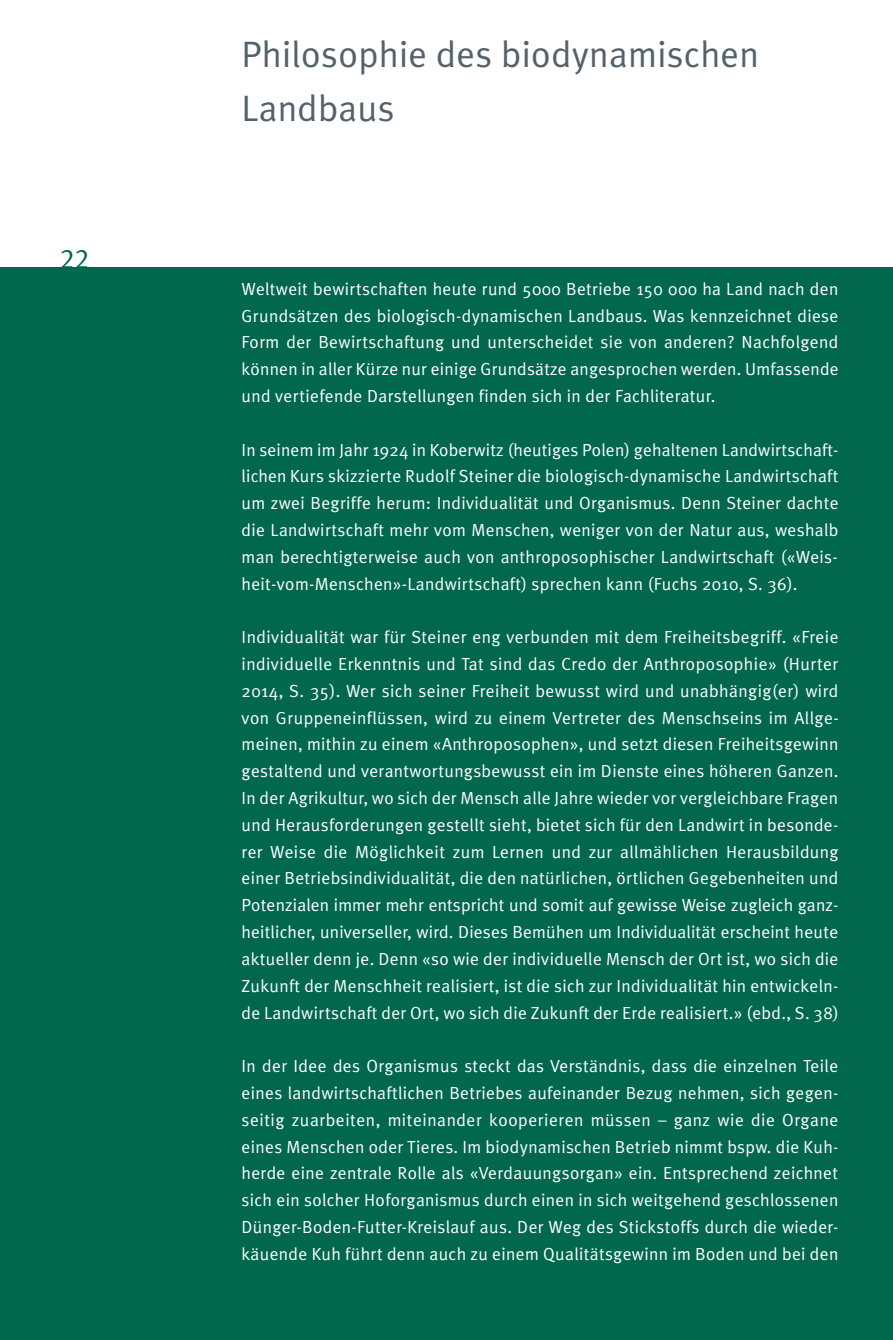
<style>
.page{position:relative;width:893px;height:1340px;background:#fff}
.page>*{position:absolute;margin:0;border:0;box-sizing:border-box;transform-origin:0 0}
.t1{font:36.75px/53.6px "Meta Plus Normal";letter-spacing:.01em;color:#54616a}
.t2{font:27.12px "Meta Plus LF";color:#01674d}
.t3{font:17.5px/26.8px "Meta Plus Normal";letter-spacing:.02em;color:#fff;text-align:justify}
</style>
<div class="page">
<div style="left:0;top:268px;width:893px;height:1071px;background:#01674d"></div>
<h2 class="t2" style="left:60px;top:243px;width:31px">22</h2>
<h1 class="t1" style="left:242px;top:27px;width:519px">Philosophie des biodynamischen<br>Landbaus</h1>
<p class="t3" style="left:242px;top:275px;width:599px">Weltweit bewirtschaften heute rund 5000 Betriebe 150 000 ha Land nach den Grundsätzen des biologisch-dynamischen Landbaus. Was kennzeichnet diese Form der Bewirtschaftung und unterscheidet sie von anderen? Nachfolgend können in aller Kürze nur einige Grundsätze angesprochen werden. Umfassende und vertiefende Darstellungen finden sich in der Fachliteratur.</p>
<p class="t3" style="left:242px;top:436px;width:598px">In seinem im Jahr 1924 in Koberwitz (heutiges Polen) gehaltenen Landwirtschaft&shy;lichen Kurs skizzierte Rudolf Steiner die biologisch-dynamische Landwirtschaft um zwei Begriffe herum: Individualität und Organismus. Denn Steiner dachte die Landwirtschaft mehr vom Menschen, weniger von der Natur aus, weshalb man berechtigterweise auch von anthroposophischer Landwirtschaft («Weis&shy;heit-vom-Menschen»-Landwirtschaft) sprechen kann (Fuchs 2010, S. 36).</p>
<p class="t3" style="left:242px;top:623px;width:599px">Individualität war für Steiner eng verbunden mit dem Freiheitsbegriff. «Freie individuelle Erkenntnis und Tat sind das Credo der Anthroposophie» (Hurter 2014, S. 35). Wer sich seiner Freiheit bewusst wird und unabhängig(er) wird von Gruppeneinflüssen, wird zu einem Vertreter des Menschseins im Allge&shy;meinen, mithin zu einem «Anthroposophen», und setzt diesen Freiheitsgewinn gestaltend und verantwortungsbewusst ein im Dienste eines höheren Ganzen.<br>In der Agrikultur, wo sich der Mensch alle Jahre wieder vor vergleichbare Fragen und Herausforderungen gestellt sieht, bietet sich für den Landwirt in besonde&shy;rer Weise die Möglichkeit zum Lernen und zur allmählichen Herausbildung einer Betriebsindividualität, die den natürlichen, örtlichen Gegebenheiten und Potenzialen immer mehr entspricht und somit auf gewisse Weise zugleich ganz&shy;heitlicher, universeller, wird. Dieses Bemühen um Individualität erscheint heute aktueller denn je. Denn «so wie der individuelle Mensch der Ort ist, wo sich die Zukunft der Menschheit realisiert, ist die sich zur Individualität hin entwickeln&shy;de Landwirtschaft der Ort, wo sich die Zukunft der Erde realisiert.» (ebd., S. 38)</p>
<p class="t3" style="left:242px;top:1052px;width:598px">In der Idee des Organismus steckt das Verständnis, dass die einzelnen Teile eines landwirtschaftlichen Betriebes aufeinander Bezug nehmen, sich gegen&shy;seitig zuarbeiten, miteinander kooperieren müssen – ganz wie die Organe eines Menschen oder Tieres. Im biodynamischen Betrieb nimmt bspw. die Kuh&shy;herde eine zentrale Rolle als «Verdauungsorgan» ein. Entsprechend zeichnet sich ein solcher Hoforganismus durch einen in sich weitgehend geschlossenen Dünger-Boden-Futter-Kreislauf aus. Der Weg des Stickstoffs durch die wieder&shy;käuende Kuh führt denn auch zu einem Qualitätsgewinn im Boden und bei den</p>
</div>
